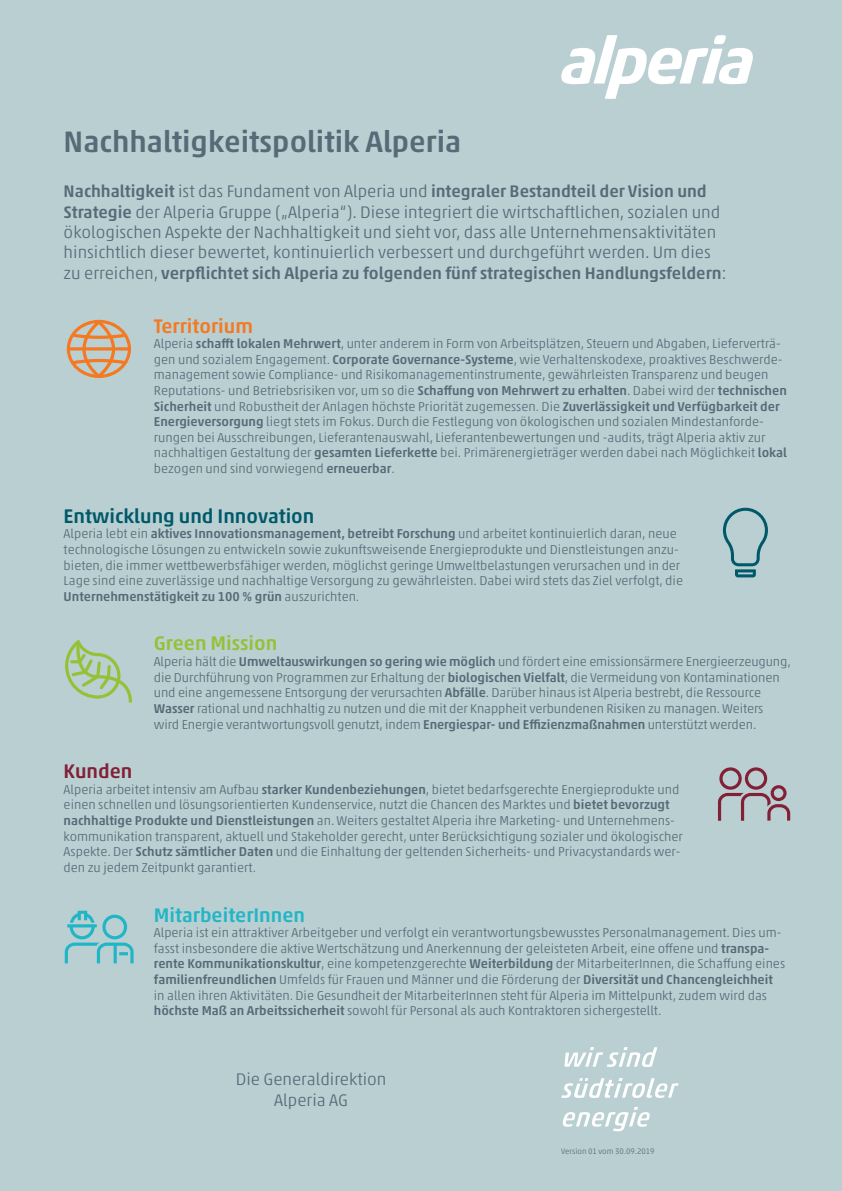
<style>
.page{position:relative;width:842px;height:1191px;background:#b9cfd2}
.page>*{position:absolute;margin:0;border:0;box-sizing:border-box;transform-origin:0 0}
.t1{font:500 30px "Akko Pro";color:#556c78}
.t2{font:500 20px "Akko Pro";color:#005969}
.t3{font:500 20px "Akko Pro";color:#21b6c6}
.t4{font:500 20px "Akko Pro";color:#95c137}
.t5{font:500 20px "Akko Pro";color:#f47921}
.t6{font:500 20px "Akko Pro";color:#822035}
.t7{font:300 17px "Akko Pro";color:#556c78}
.t8{font:500 17px "Akko Pro";color:#556c78}
.t9{font:300 13px/15.6px "Akko Pro";color:#556c78}
.t10{font:300 8px "Akko Pro";color:#556c78}
.s1{font-weight:300}
.s2{font-weight:500}
</style>
<div class="page">
<svg style="left:561px;top:35px;width:192px;height:64px"></svg>
<svg style="left:561px;top:1047px;width:118px;height:84px"></svg>
<svg style="left:722px;top:507px;width:46px;height:70px"></svg>
<svg style="left:718px;top:767px;width:73px;height:54px"></svg>
<svg style="left:65px;top:639px;width:67px;height:64px"></svg>
<svg style="left:64px;top:910px;width:70px;height:54px"></svg>
<svg style="left:66px;top:319px;width:65px;height:59px"></svg>
<p class="t1" style="left:64px;top:123px;width:399px">Nachhaltigkeitspolitik Alperia</p>
<p class="t8" style="left:64px;top:181px;width:645px">Nachhaltigkeit <span class="s1">ist das Fundament von Alperia und</span> integraler Bestandteil der Vision und</p>
<p class="t7" style="left:64px;top:201px;width:658px"><span class="s2">Strategie</span> der Alperia Gruppe („Alperia“). Diese integriert die wirtschaftlichen, sozialen und</p>
<p class="t7" style="left:64px;top:222px;width:654px">ökologischen Aspekte der Nachhaltigkeit und sieht vor, dass alle Unternehmensaktivitäten</p>
<p class="t7" style="left:64px;top:242px;width:649px">hinsichtlich dieser bewertet, kontinuierlich verbessert und durchgeführt werden. Um dies</p>
<p class="t8" style="left:64px;top:262px;width:665px"><span class="s1">zu erreichen,</span> verpflichtet sich Alperia zu folgenden fünf strategischen Handlungsfeldern<span class="s1">:</span></p>
<p class="t5" style="left:154px;top:313px;width:101px">Territorium</p>
<p class="t9" style="left:154px;top:336px;width:635px">Alperia <span class="s2">schafft lokalen Mehrwert</span>, unter anderem in Form von Arbeitsplätzen, Steuern und Abgaben, Lieferverträ&shy;gen und sozialem Engagement. <span class="s2">Corporate Governance-Systeme</span>, wie Verhaltenskodexe, proaktives Beschwerde&shy;management sowie Compliance- und Risikomanagementinstrumente, gewährleisten Transparenz und beugen Reputations- und Betriebsrisiken vor, um so die <span class="s2">Schaffung von Mehrwert zu erhalten</span>. Dabei wird der <span class="s2">technischen Sicherheit</span> und Robustheit der Anlagen höchste Priorität zugemessen. Die <span class="s2">Zuverlässigkeit und Verfügbarkeit der Energieversorgung</span> liegt stets im Fokus. Durch die Festlegung von ökologischen und sozialen Mindestanforde&shy;rungen bei Ausschreibungen, Lieferantenauswahl, Lieferantenbewertungen und -audits, trägt Alperia aktiv zur nachhaltigen Gestaltung der <span class="s2">gesamten Lieferkette</span> bei. Primärenergieträger werden dabei nach Möglichkeit <span class="s2">lokal </span>bezogen und sind vorwiegend <span class="s2">erneuerbar</span>.</p>
<p class="t2" style="left:64px;top:503px;width:252px">Entwicklung und Innovation</p>
<p class="t9" style="left:64px;top:526px;width:621px">Alperia lebt ein <span class="s2">aktives Innovationsmanagement, betreibt Forschung</span> und arbeitet kontinuierlich daran, neue technologische Lösungen zu entwickeln sowie zukunftsweisende Energieprodukte und Dienstleistungen anzu&shy;bieten, die immer wettbewerbsfähiger werden, möglichst geringe Umweltbelastungen verursachen und in der Lage sind eine zuverlässige und nachhaltige Versorgung zu gewährleisten. Dabei wird stets das Ziel verfolgt, die <span class="s2">Unternehmenstätigkeit zu 100 % grün</span> auszurichten.</p>
<p class="t4" style="left:154px;top:631px;width:125px">Green Mission</p>
<p class="t9" style="left:154px;top:653px;width:638px">Alperia hält die <span class="s2">Umweltauswirkungen so gering wie möglich</span> und fördert eine emissionsärmere Energieerzeugung, die Durchführung von Programmen zur Erhaltung der <span class="s2">biologischen Vielfalt</span>, die Vermeidung von Kontaminationen und eine angemessene Entsorgung der verursachten <span class="s2">Abfälle</span>. Darüber hinaus ist Alperia bestrebt, die Ressource <span class="s2">Wasser</span> rational und nachhaltig zu nutzen und die mit der Knappheit verbundenen Risiken zu managen. Weiters wird Energie verantwortungsvoll genutzt, indem <span class="s2">Energiespar- und Effizienzmaßnahmen</span> unterstützt werden.</p>
<p class="t6" style="left:64px;top:759px;width:70px">Kunden</p>
<p class="t9" style="left:64px;top:781px;width:621px">Alperia arbeitet intensiv am Aufbau <span class="s2">starker Kundenbeziehungen</span>, bietet bedarfsgerechte Energieprodukte und einen schnellen und lösungsorientierten Kundenservice, nutzt die Chancen des Marktes und <span class="s2">bietet bevorzugt nachhaltige Produkte und Dienstleistungen</span> an. Weiters gestaltet Alperia ihre Marketing- und Unternehmens&shy;kommunikation transparent, aktuell und Stakeholder gerecht, unter Berücksichtigung sozialer und ökologischer Aspekte. Der <span class="s2">Schutz sämtlicher Daten</span> und die Einhaltung der geltenden Sicherheits- und Privacystandards wer&shy;den zu jedem Zeitpunkt garantiert.</p>
<p class="t3" style="left:154px;top:902px;width:153px">MitarbeiterInnen</p>
<p class="t9" style="left:154px;top:924px;width:633px">Alperia ist ein attraktiver Arbeitgeber und verfolgt ein verantwortungsbewusstes Personalmanagement. Dies um&shy;fasst insbesondere die aktive Wertschätzung und Anerkennung der geleisteten Arbeit, eine offene und <span class="s2">transpa&shy;rente Kommunikationskultur</span>, eine kompetenzgerechte <span class="s2">Weiterbildung</span> der MitarbeiterInnen, die Schaffung eines <span class="s2">familienfreundlichen</span> Umfelds für Frauen und Männer und die Förderung der <span class="s2">Diversität und Chancengleichheit </span>in allen ihren Aktivitäten. Die Gesundheit der MitarbeiterInnen steht für Alperia im Mittelpunkt, zudem wird das <span class="s2">höchste Maß an Arbeitssicherheit</span> sowohl für Personal als auch Kontraktoren sichergestellt.</p>
<p class="t7" style="left:236px;top:1069px;width:152px">Die Generaldirektion</p>
<p class="t7" style="left:274px;top:1089px;width:75px">Alperia AG</p>
<p class="t10" style="left:561px;top:1146px;width:95px">Version 01 vom 30.09.2019</p>
</div>
